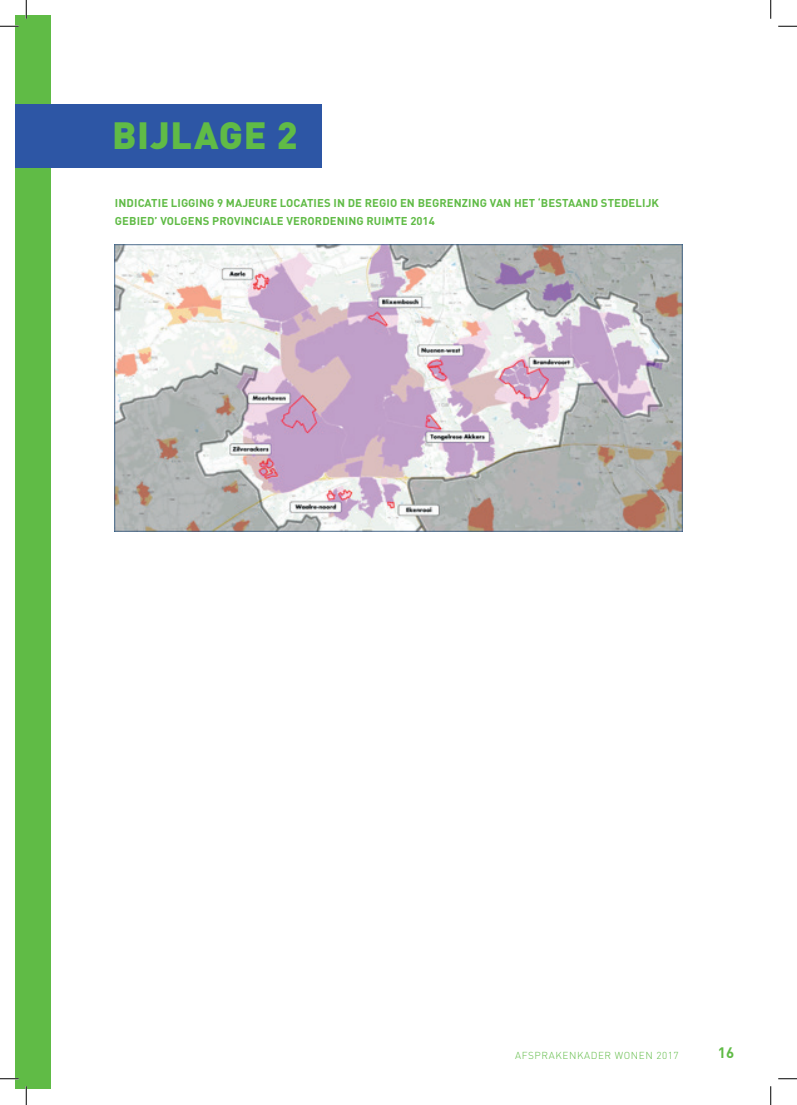
<style>
.page{position:relative;width:797px;height:1105px;background:#fff}
.page>*{position:absolute;margin:0;border:0;box-sizing:border-box;transform-origin:0 0}
.t1{font:900 37.5px "DINOT";letter-spacing:.02em;color:#60bb46}
.t2{font:700 15px "DINOT";color:#60bb46}
.t3{font:700 11.25px/18.8px "DINOT";letter-spacing:.01em;color:#60bb46}
.t4{font:300 10px "DINOT";letter-spacing:.06em;color:#60bb46}
</style>
<div class="page">
<div style="left:16px;top:16px;width:35px;height:1073px;background:#60bb46"></div>
<div style="left:16px;top:104px;width:306px;height:63px;background:#2d56a5"></div>
<img style="left:115px;top:244px;width:567px;height:288px">
<svg style="left:0;top:25px;width:19px;height:2px"></svg>
<svg style="left:778px;top:25px;width:19px;height:2px"></svg>
<svg style="left:0;top:1078px;width:19px;height:1px"></svg>
<svg style="left:778px;top:1078px;width:19px;height:1px"></svg>
<svg style="left:25px;top:0;width:2px;height:19px"></svg>
<svg style="left:25px;top:1086px;width:2px;height:19px"></svg>
<svg style="left:770px;top:0;width:1px;height:19px"></svg>
<svg style="left:770px;top:1086px;width:1px;height:19px"></svg>
<h1 class="t1" style="left:112px;top:110px;width:187px">BIJLAGE 2</h1>
<p class="t3" style="left:115px;top:193px;width:545px">INDICATIE LIGGING 9 MAJEURE LOCATIES IN DE REGIO EN BEGRENZING VAN HET ‘BESTAAND STEDELIJK<br>GEBIED’ VOLGENS PROVINCIALE VERORDENING RUIMTE 2014</p>
<p class="t4" style="left:515px;top:1049px;width:165px">AFSPRAKENKADER WONEN 2017</p>
<h2 class="t2" style="left:718px;top:1042px;width:18px">16</h2>
</div>
